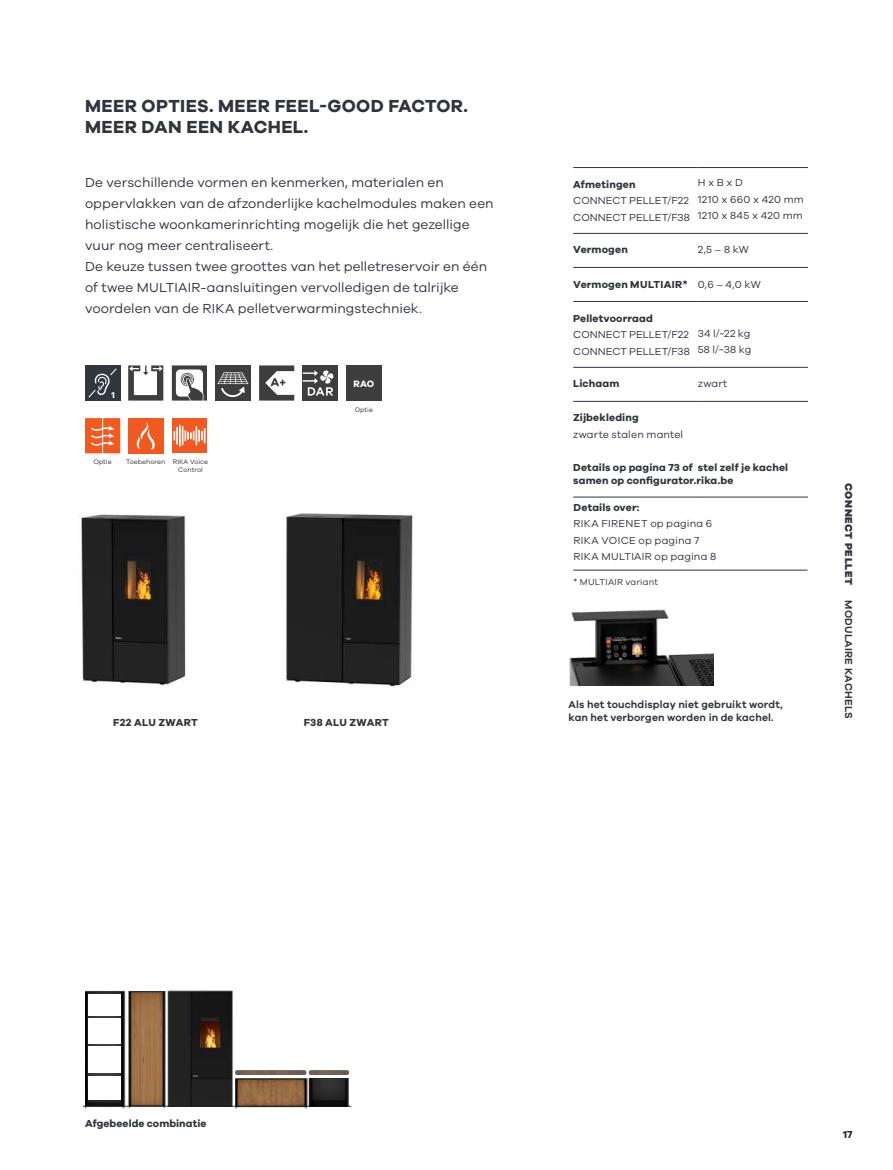
<style>
.page{position:relative;width:893px;height:1170px;background:#fff}
.page>*{position:absolute;margin:0;border:0;box-sizing:border-box;transform-origin:0 0}
.t1{font:700 18px/21px "Galano Grotesque";letter-spacing:.02em;color:#30343e}
.t2{font:13.5px/21px "Galano Grotesque";letter-spacing:.005em;color:#30343e}
.t3{font:10.5px/16.5px "Galano Grotesque";letter-spacing:.01em;color:#30343e}
.t4{font:700 10.5px/13.5px "Galano Grotesque";letter-spacing:.015em;color:#30343e}
.t5{font:600 10.5px/13.5px "Galano Grotesque";letter-spacing:.015em;color:#30343e}
.t6{font:10.5px/16.5px "Galano Grotesque";letter-spacing:.03em;color:#30343e}
.t7{font:700 10.5px "Galano Grotesque";letter-spacing:.035em;color:#30343e}
.t8{font:800 10.5px "Galano Grotesque";letter-spacing:.06em;color:#30343e}
.t9{font:700 10.5px "Galano Grotesque";color:#292a2f}
.t10{font:700 9.45px "Galano Grotesque";color:#fff}
.t11{font:9px "Galano Grotesque";letter-spacing:.015em;color:#30343e}
.t12{font:700 8.85px "Galano Grotesque";color:#fff}
.t13{font:6.75px/7.5px "Galano Grotesque";color:#30343e}
.s1{font-weight:400}
</style>
<div class="page">
<div style="left:128px;top:418px;width:35px;height:35px;background:#f15921"></div>
<svg style="left:136px;top:422px;width:19px;height:27px"></svg>
<svg style="left:85px;top:418px;width:35px;height:35px"></svg>
<svg style="left:128px;top:365px;width:35px;height:35px"></svg>
<div style="left:346px;top:365px;width:35px;height:35px;background:#3e3e3f"></div>
<svg style="left:172px;top:365px;width:35px;height:35px"></svg>
<div style="left:215px;top:365px;width:36px;height:35px;background:#3e3e3f"></div>
<svg style="left:217px;top:372px;width:32px;height:25px"></svg>
<svg style="left:259px;top:365px;width:35px;height:35px"></svg>
<div style="left:172px;top:418px;width:35px;height:35px;background:#f15921"></div>
<hr style="left:179px;top:425px;width:2px;height:21px;background:#fff">
<svg style="left:173px;top:426px;width:33px;height:19px"></svg>
<div style="left:303px;top:365px;width:35px;height:35px;background:#3e3e3f"></div>
<svg style="left:303px;top:370px;width:30px;height:25px"></svg>
<div style="left:85px;top:365px;width:35px;height:35px;background:#30373e"></div>
<svg style="left:88px;top:368px;width:29px;height:29px"></svg>
<hr style="left:573px;top:167px;width:125px;height:1px;background:#30343e">
<hr style="left:698px;top:167px;width:110px;height:1px;background:#30343e">
<hr style="left:573px;top:233px;width:125px;height:1px;background:#30343e">
<hr style="left:698px;top:233px;width:110px;height:1px;background:#30343e">
<hr style="left:573px;top:267px;width:125px;height:1px;background:#30343e">
<hr style="left:698px;top:267px;width:110px;height:1px;background:#30343e">
<hr style="left:573px;top:301px;width:125px;height:1px;background:#30343e">
<hr style="left:698px;top:301px;width:110px;height:1px;background:#30343e">
<hr style="left:573px;top:367px;width:125px;height:1px;background:#30343e">
<hr style="left:698px;top:367px;width:110px;height:1px;background:#30343e">
<hr style="left:573px;top:401px;width:125px;height:1px;background:#30343e">
<hr style="left:698px;top:401px;width:110px;height:1px;background:#30343e">
<hr style="left:573px;top:496px;width:125px;height:1px;background:#30343e">
<hr style="left:698px;top:496px;width:110px;height:1px;background:#30343e">
<hr style="left:573px;top:569px;width:234px;height:1px;background:#30343e">
<hr style="left:83px;top:1105px;width:268px;height:1px;background:#30343e">
<img style="left:129px;top:991px;width:36px;height:117px">
<img style="left:165px;top:990px;width:70px;height:116px">
<img style="left:235px;top:1078px;width:72px;height:30px">
<img style="left:308px;top:1078px;width:41px;height:28px">
<img style="left:309px;top:1070px;width:40px;height:4px">
<img style="left:235px;top:1070px;width:71px;height:4px">
<img style="left:85px;top:990px;width:40px;height:118px">
<div style="left:89px;top:993px;width:32px;height:22px;background:#fff"></div>
<div style="left:88px;top:1018px;width:33px;height:25px;background:#fff"></div>
<div style="left:88px;top:1046px;width:33px;height:26px;background:#fff"></div>
<div style="left:88px;top:1075px;width:33px;height:24px;background:#fff"></div>
<img style="left:81px;top:514px;width:105px;height:172px">
<img style="left:283px;top:513px;width:130px;height:174px">
<img style="left:569px;top:609px;width:145px;height:76px">
<h1 class="t1" style="left:85px;top:94px;width:384px">MEER OPTIES. MEER FEEL-GOOD FACTOR.<br>MEER DAN EEN KACHEL.</h1>
<p class="t2" style="left:85px;top:172px;width:410px">De verschillende vormen en kenmerken, materialen en oppervlakken van de afzonderlijke kachelmodules maken een holistische woonkamerinrichting mogelijk die het gezellige vuur nog meer centraliseert.<br>De keuze tussen twee groottes van het pelletreservoir en één of twee MULTIAIR-aansluitingen vervolledigen de talrijke voordelen van de RIKA pelletverwarmingstechniek.</p>
<p class="t12" style="left:111px;top:389px;width:5px">1</p>
<p class="t13" style="left:94px;top:458px;width:20px">Optie</p>
<p class="t13" style="left:178px;top:458px;width:31px;text-indent:-52px">Toebehoren RIKA Voice<br>Control</p>
<p class="t10" style="left:354px;top:377px;width:22px">RAO</p>
<p class="t13" style="left:355px;top:405px;width:20px">Optie</p>
<p class="t7" style="left:113px;top:716px;width:86px">F22 ALU ZWART</p>
<p class="t7" style="left:304px;top:716px;width:87px">F38 ALU ZWART</p>
<p class="t4" style="left:573px;top:177px;width:64px">Afmetingen</p>
<p class="t3" style="left:573px;top:192px;width:118px">CONNECT PELLET/F22<br>CONNECT PELLET/F38</p>
<p class="t6" style="left:698px;top:174px;width:107px">H x B x D<br>1210 x 660 x 420 mm<br>1210 x 845 x 420 mm</p>
<p class="t4" style="left:573px;top:243px;width:56px">Vermogen</p>
<p class="t3" style="left:698px;top:241px;width:53px">2,5 – 8 kW</p>
<p class="t4" style="left:573px;top:277px;width:189px">Vermogen MULTIAIR* <span class="s1">0,6 – 4,0 kW</span></p>
<p class="t4" style="left:573px;top:311px;width:81px">Pelletvoorraad</p>
<p class="t3" style="left:573px;top:326px;width:118px">CONNECT PELLET/F22<br>CONNECT PELLET/F38</p>
<p class="t3" style="left:698px;top:324px;width:55px">34 l/~22 kg<br>58 l/~38 kg</p>
<p class="t4" style="left:573px;top:377px;width:48px">Lichaam</p>
<p class="t3" style="left:698px;top:375px;width:31px">zwart</p>
<p class="t4" style="left:573px;top:411px;width:67px">Zijbekleding</p>
<p class="t3" style="left:573px;top:426px;width:112px">zwarte stalen mantel</p>
<p class="t4" style="left:573px;top:460px;width:216px">Details op pagina 73 of stel zelf je kachel samen op configurator.rika.be</p>
<p class="t4" style="left:574px;top:500px;width:67px">Details over:</p>
<p class="t3" style="left:574px;top:515px;width:144px">RIKA FIRENET op pagina 6<br>RIKA VOICE op pagina 7<br>RIKA MULTIAIR op pagina 8</p>
<p class="t11" style="left:574px;top:577px;width:86px">* MULTIAIR variant</p>
<p class="t5" style="left:569px;top:697px;width:216px">Als het touchdisplay niet gebruikt wordt, kan het verborgen worden in de kachel.</p>
<p class="t8" style="left:855px;top:482px;width:103px;rotate:90deg">CONNECT Pellet</p>
<p class="t5" style="left:856px;top:600px;width:120px;rotate:90deg">MODULAIRE KACHELS</p>
<p class="t4" style="left:85px;top:1116px;width:123px">Afgebeelde combinatie</p>
<p class="t9" style="left:843px;top:1127px;width:11px">17</p>
</div>
